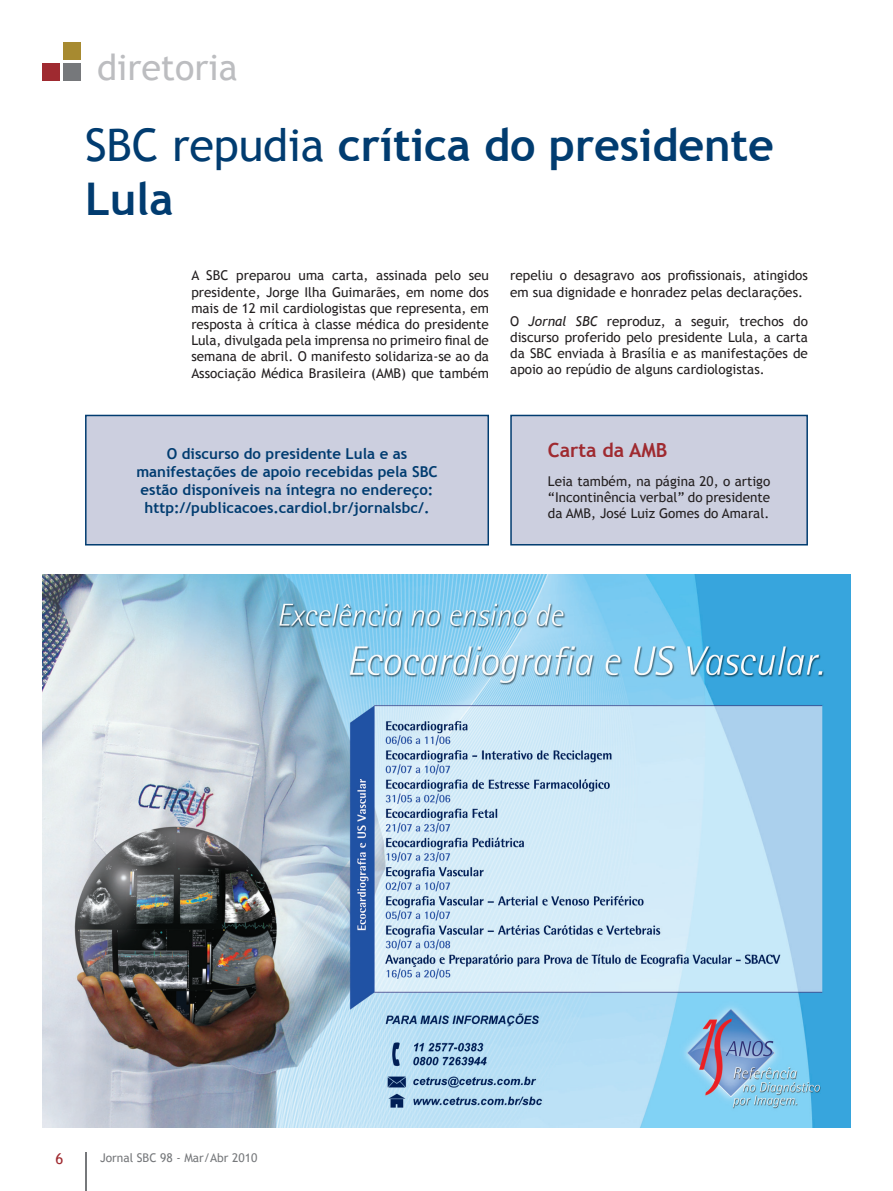
<style>
.page{position:relative;width:893px;height:1191px;background:#fff}
.page>*{position:absolute;margin:0;border:0;box-sizing:border-box;transform-origin:0 0}
._00_Texto_título{font:700 45px/54px "Trebuchet MS";letter-spacing:-.005em;color:#013c70}
.t1{font:36px "Trebuchet MS";color:#bcbdc0}
._00_Texto{font:700 19.5px "Trebuchet MS";color:#9f2a30}
._00_Texto-2{font:700 15px/18px "Trebuchet MS";color:#013c70;text-align:center}
.t2{font:15px "Trebuchet MS";color:#9f2a30}
._00_Texto-3{font:13.5px/16.2px "Trebuchet MS";color:#231f20;text-align:justify}
.t3{font:12px "Trebuchet MS";color:#76787b}
.s1{font-weight:400}
.s2{font-style:italic}
</style>
<div class="page">
<hr style="left:85px;top:1152px;width:1px;height:39px;background:#76787b">
<div style="left:43px;top:63px;width:17px;height:17px;background:#9f2a30"></div>
<div style="left:63px;top:63px;width:18px;height:17px;background:#76787b"></div>
<div style="left:63px;top:43px;width:18px;height:17px;background:#a78a30"></div>
<div style="left:510px;top:415px;width:298px;height:130px;background:#cccfdf;border:2px solid #013c70"></div>
<div style="left:85px;top:415px;width:404px;height:130px;background:#cccfdf;border:2px solid #013c70"></div>
<img style="left:43px;top:574px;width:807px;height:553px">
<p class="t1" style="left:97px;top:46px;width:142px">diretoria</p>
<p class="_00_Texto_título" style="left:85px;top:118px;width:690px"><span class="s1">SBC repudia</span> crítica do presidente<br>Lula</p>
<p class="_00_Texto-3" style="left:191px;top:268px;width:299px">A SBC preparou uma carta, assinada pelo seu presidente, Jorge Ilha Guimarães, em nome dos mais de 12 mil cardiologistas que representa, em resposta à crítica à classe médica do presidente Lula, divulgada pela imprensa no primeiro final de semana de abril. O manifesto solidariza-se ao da Associação Médica Brasileira (AMB) que também</p>
<p class="_00_Texto-3" style="left:510px;top:268px;width:299px">repeliu o desagravo aos profissionais, atingidos em sua dignidade e honradez pelas declarações.</p>
<p class="_00_Texto-3" style="left:510px;top:313px;width:299px">O <span class="s2">Jornal SBC</span> reproduz, a seguir, trechos do discurso proferido pelo presidente Lula, a carta da SBC enviada à Brasília e as manifestações de apoio ao repúdio de alguns cardiologistas.</p>
<p class="_00_Texto-2" style="left:136px;top:444px;width:303px">O discurso do presidente Lula e as manifestações de apoio recebidas pela SBC estão disponíveis na íntegra no endereço: http://publicacoes.cardiol.br/jornalsbc/.</p>
<p class="_00_Texto" style="left:548px;top:437px;width:121px">Carta da AMB</p>
<p class="_00_Texto-3" style="left:548px;top:473px;width:224px">Leia também, na página 20, o artigo “Incontinência verbal” do presidente da AMB, José Luiz Gomes do Amaral.</p>
<p class="t2" style="left:56px;top:1149px;width:9px">6</p>
<p class="t3" style="left:100px;top:1150px;width:159px">Jornal SBC 98 - Mar/Abr 2010</p>
</div>
